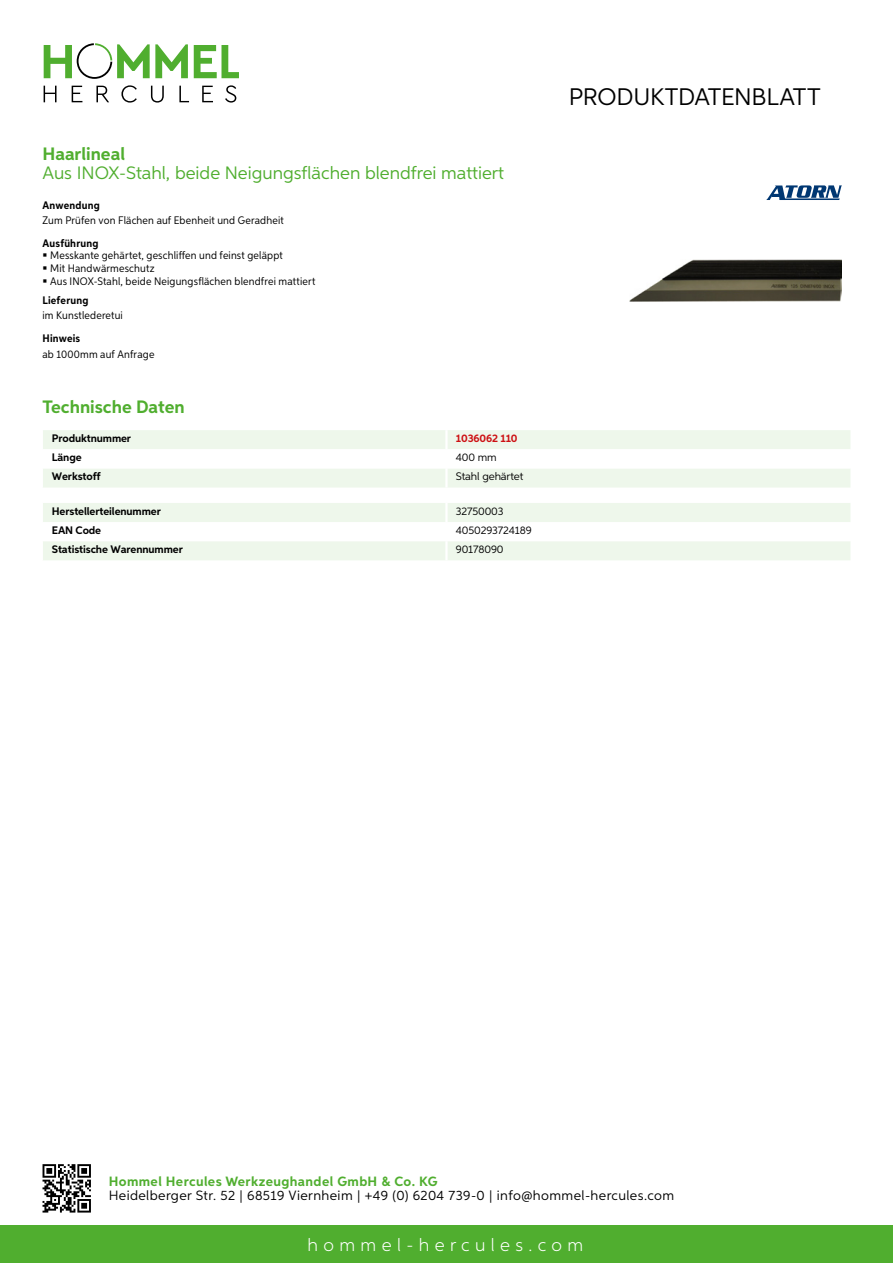
<style>
.page{position:relative;width:893px;height:1263px;background:#fff}
.page>*{position:absolute;margin:0;border:0;box-sizing:border-box;transform-origin:0 0}
.t1{font:24px "Aspira";letter-spacing:-.01em;color:#000}
.t2{font:18px "Aspira";color:#50ae2f}
.t3{font:700 18px "Aspira";color:#50ae2f}
.t4{font:300 18px "Aspira";letter-spacing:.3em;color:#fff}
.t5{font:13.5px "Aspira";letter-spacing:.03em;color:#000}
.t6{font:700 13.5px "Aspira";letter-spacing:.03em;color:#50ae2f}
.t7{font:10.95px/12.8px "Aspira Nar";letter-spacing:.015em;color:#000}
.t8{font:700 10.95px "Aspira";letter-spacing:-.01em;color:#000}
.t9{font:10.95px "Aspira";letter-spacing:-.01em;color:#000}
.t10{font:700 10.95px "Aspira Nar";letter-spacing:.02em;color:#000}
.t11{font:700 10.95px "Aspira";letter-spacing:-.01em;color:#cd1013}
</style>
<div class="page">
<div style="left:0;top:1226px;width:893px;height:37px;background:#50ae2f"></div>
<svg style="left:43px;top:1164px;width:48px;height:48px"></svg>
<svg style="left:194px;top:45px;width:45px;height:33px"></svg>
<svg style="left:44px;top:43px;width:144px;height:36px"></svg>
<svg style="left:44px;top:86px;width:13px;height:16px"></svg>
<svg style="left:72px;top:86px;width:10px;height:16px"></svg>
<svg style="left:96px;top:86px;width:13px;height:16px"></svg>
<svg style="left:121px;top:85px;width:16px;height:18px"></svg>
<svg style="left:151px;top:86px;width:13px;height:17px"></svg>
<svg style="left:179px;top:86px;width:10px;height:16px"></svg>
<svg style="left:202px;top:86px;width:11px;height:16px"></svg>
<svg style="left:225px;top:85px;width:11px;height:18px"></svg>
<svg style="left:43px;top:430px;width:807px;height:58px"></svg>
<hr style="left:445px;top:468px;width:3px;height:20px;background:#fff">
<svg style="left:43px;top:503px;width:807px;height:57px"></svg>
<hr style="left:445px;top:541px;width:3px;height:19px;background:#fff">
<img style="left:629px;top:259px;width:213px;height:42px">
<svg style="left:766px;top:185px;width:76px;height:15px"></svg>
<h2 class="t3" style="left:43px;top:142px;width:84px">Haarlineal</h2>
<h2 class="t2" style="left:43px;top:162px;width:463px">Aus INOX-Stahl, beide Neigungsflächen blendfrei mattiert</h2>
<p class="t10" style="left:43px;top:199px;width:59px">Anwendung</p>
<p class="t7" style="left:43px;top:214px;width:243px">Zum Prüfen von Flächen auf Ebenheit und Geradheit</p>
<p class="t10" style="left:43px;top:236px;width:58px">Ausführung</p>
<p class="t7" style="left:50px;top:249px;width:267px">Messkante gehärtet, geschliffen und feinst geläppt<br>Mit Handwärmeschutz<br>Aus INOX-Stahl, beide Neigungsflächen blendfrei mattiert</p>
<p class="t10" style="left:43px;top:294px;width:47px">Lieferung</p>
<p class="t7" style="left:43px;top:309px;width:82px">im Kunstlederetui</p>
<p class="t10" style="left:43px;top:332px;width:39px">Hinweis</p>
<p class="t7" style="left:43px;top:347px;width:113px">ab 1000mm auf Anfrage</p>
<h2 class="t3" style="left:43px;top:396px;width:144px">Technische Daten</h2>
<p class="t8" style="left:52px;top:432px;width:81px">Produktnummer</p>
<p class="t11" style="left:456px;top:432px;width:63px">1036062 110</p>
<p class="t8" style="left:52px;top:451px;width:31px">Länge</p>
<p class="t9" style="left:456px;top:451px;width:42px">400 mm</p>
<p class="t8" style="left:52px;top:470px;width:50px">Werkstoff</p>
<p class="t9" style="left:456px;top:470px;width:69px">Stahl gehärtet</p>
<p class="t8" style="left:52px;top:504px;width:111px">Herstellerteilenummer</p>
<p class="t9" style="left:456px;top:504px;width:49px">32750003</p>
<p class="t8" style="left:52px;top:523px;width:51px">EAN Code</p>
<p class="t9" style="left:456px;top:524px;width:78px">4050293724189</p>
<p class="t8" style="left:52px;top:543px;width:132px">Statistische Warennummer</p>
<p class="t9" style="left:456px;top:543px;width:49px">90178090</p>
<h1 class="t1" style="left:569px;top:82px;width:253px">Produktdatenblatt</h1>
<p class="t6" style="left:109px;top:1172px;width:330px">Hommel Hercules Werkzeughandel GmbH &amp; Co. KG</p>
<p class="t5" style="left:109px;top:1187px;width:567px">Heidelberger Str. 52 | 68519 Viernheim | +49 (0) 6204 739-0 | info@hommel-hercules.com</p>
<h2 class="t4" style="left:307px;top:1234px;width:277px">hommel-hercules.com</h2>
</div>
